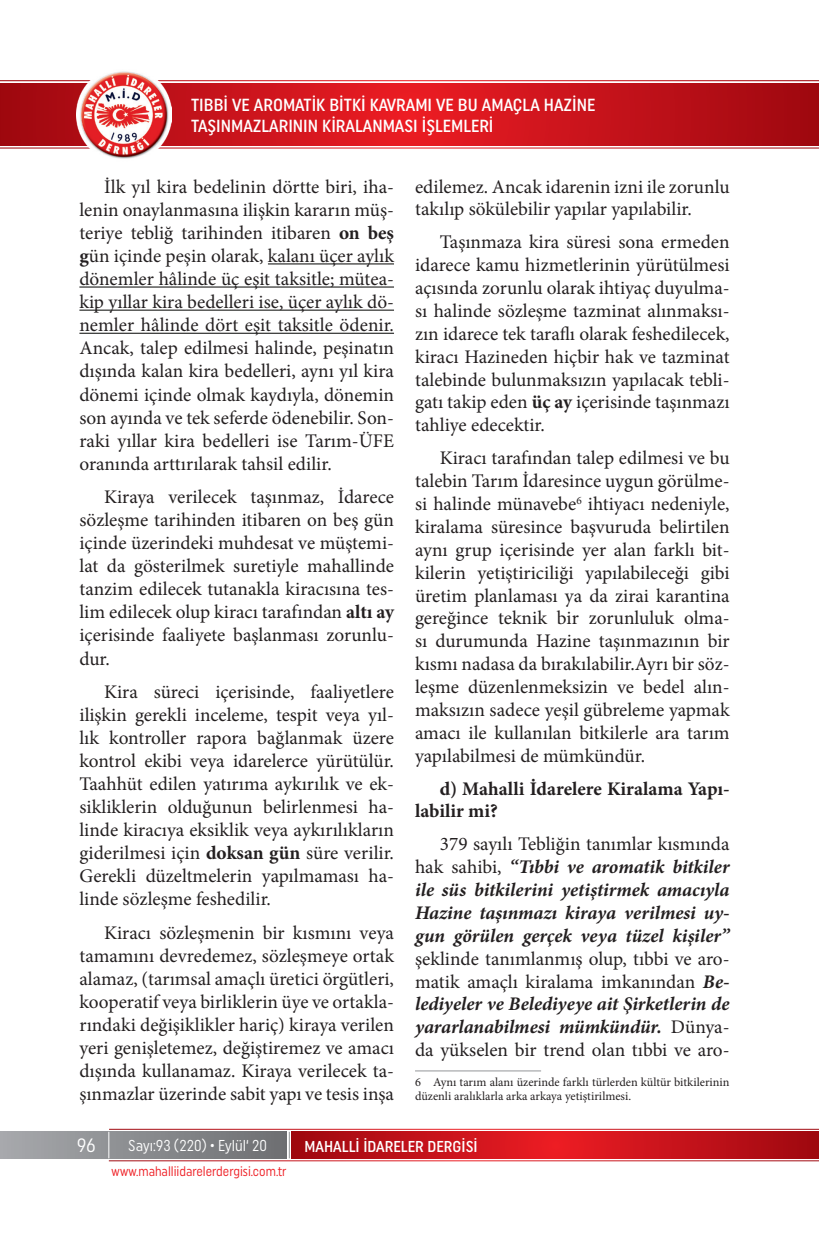
<style>
.page{position:relative;width:819px;height:1241px;background:#fff}
.page>*{position:absolute;margin:0;border:0;box-sizing:border-box;transform-origin:0 0}
.t1{font:19.25px/23.1px "Minion Pro";color:#231f20;text-align:justify}
.t2{font:italic 700 19.25px/22.9px "Minion Pro";color:#231f20;text-align:justify}
.t3{font:700 19.25px/22.9px "Minion Pro";color:#231f20}
.t4{font:19.25px "Uniform Condensed";color:#fff}
.t5{font:500 17.5px/21px "Uniform Condensed";color:#fff}
.t6{font:500 15.75px "Uniform Condensed";color:#fff}
.t7{font:15.75px "Uniform Condensed";color:#fff;scale:.95 1}
.t8{font:13.83px "Uniform Condensed";color:#ee1d23;scale:.92 1}
.t9{font:12.25px/14.7px "Minion Pro";color:#231f20}
.s1{font-weight:700}
.s2{font-weight:400;font-style:normal}
.s3{font-weight:700;font-style:italic}
</style>
<div class="page">
<svg style="left:0;top:83px;width:819px;height:62px;background:#c6121a"></svg>
<img style="left:76px;top:71px;width:96px;height:88px">
<div style="left:0;top:1131px;width:287px;height:27px;background:linear-gradient(to right,#a7a9ac,#6d6f71)"></div>
<svg style="left:292px;top:1131px;width:527px;height:27px;background:#c41219"></svg>
<svg style="left:289px;top:1131px;width:1px;height:27px"></svg>
<svg style="left:108px;top:1131px;width:1px;height:27px"></svg>
<hr style="left:268px;top:263px;width:126px;height:1px;background:#040503">
<hr style="left:79px;top:286px;width:315px;height:1px;background:#040503">
<hr style="left:79px;top:309px;width:315px;height:1px;background:#040503">
<hr style="left:79px;top:333px;width:315px;height:1px;background:#040503">
<hr style="left:415px;top:1070px;width:126px;height:1px;background:#939598">
<p class="t5" style="left:191px;top:94px;width:405px">TIBBİ VE AROMATİK BİTKİ KAVRAMI VE BU AMAÇLA HAZİNE<br>TAŞINMAZLARININ KİRALANMASI İŞLEMLERİ</p>
<p class="t1" style="left:79px;top:175px;width:316px;text-indent:25px">İlk yıl kira bedelinin dörtte biri, iha&shy;lenin onaylanmasına ilişkin kararın müş&shy;teriye tebliğ tarihinden itibaren <span class="s1">on beş g</span>ün içinde peşin olarak, kalanı üçer aylık dönemler hâlinde üç eşit taksitle; mütea&shy;kip yıllar kira bedelleri ise, üçer aylık dö&shy;nemler hâlinde dört eşit taksitle ödenir.<br>Ancak, talep edilmesi halinde, peşinatın dışında kalan kira bedelleri, aynı yıl kira dönemi içinde olmak kaydıyla, dönemin son ayında ve tek seferde ödenebilir. Son&shy;raki yıllar kira bedelleri ise Tarım-ÜFE oranında arttırılarak tahsil edilir.</p>
<p class="t1" style="left:79px;top:485px;width:316px;text-indent:25px">Kiraya verilecek taşınmaz, İdarece sözleşme tarihinden itibaren on beş gün içinde üzerindeki muhdesat ve müştemi&shy;lat da gösterilmek suretiyle mahallinde tanzim edilecek tutanakla kiracısına tes&shy;lim edilecek olup kiracı tarafından <span class="s1">altı ay </span>içerisinde faaliyete başlanması zorunlu&shy;dur.</p>
<p class="t1" style="left:79px;top:680px;width:316px;text-indent:25px">Kira süreci içerisinde, faaliyetlere ilişkin gerekli inceleme, tespit veya yıl&shy;lık kontroller rapora bağlanmak üzere kontrol ekibi veya idarelerce yürütülür.<br>Taahhüt edilen yatırıma aykırılık ve ek&shy;sikliklerin olduğunun belirlenmesi ha&shy;linde kiracıya eksiklik veya aykırılıkların giderilmesi için <span class="s1">doksan gün</span> süre verilir.<br>Gerekli düzeltmelerin yapılmaması ha&shy;linde sözleşme feshedilir.</p>
<p class="t1" style="left:79px;top:920px;width:316px;text-indent:25px">Kiracı sözleşmenin bir kısmını veya tamamını devredemez, sözleşmeye ortak alamaz, (tarımsal amaçlı üretici örgütleri, kooperatif veya birliklerin üye ve ortakla&shy;rındaki değişiklikler hariç) kiraya verilen yeri genişletemez, değiştiremez ve amacı dışında kullanamaz. Kiraya verilecek ta&shy;şınmazlar üzerinde sabit yapı ve tesis inşa</p>
<p class="t1" style="left:415px;top:175px;width:316px">edilemez. Ancak idarenin izni ile zorunlu takılıp sökülebilir yapılar yapılabilir.</p>
<p class="t1" style="left:415px;top:231px;width:316px;text-indent:25px">Taşınmaza kira süresi sona ermeden idarece kamu hizmetlerinin yürütülmesi açısında zorunlu olarak ihtiyaç duyulma&shy;sı halinde sözleşme tazminat alınmaksı&shy;zın idarece tek taraflı olarak feshedilecek, kiracı Hazineden hiçbir hak ve tazminat talebinde bulunmaksızın yapılacak tebli&shy;gatı takip eden <span class="s1">üç ay</span> içerisinde taşınmazı tahliye edecektir.</p>
<p class="t1" style="left:415px;top:446px;width:316px;text-indent:25px">Kiracı tarafından talep edilmesi ve bu talebin Tarım İdaresince uygun görülme&shy;si halinde münavebe<sup>6</sup> ihtiyacı nedeniyle, kiralama süresince başvuruda belirtilen aynı grup içerisinde yer alan farklı bit&shy;kilerin yetiştiriciliği yapılabileceği gibi üretim planlaması ya da zirai karantina gereğince teknik bir zorunluluk olma&shy;sı durumunda Hazine taşınmazının bir kısmı nadasa da bırakılabilir.Ayrı bir söz&shy;leşme düzenlenmeksizin ve bedel alın&shy;maksızın sadece yeşil gübreleme yapmak amacı ile kullanılan bitkilerle ara tarım yapılabilmesi de mümkündür.</p>
<p class="t3" style="left:415px;top:776px;width:316px;text-indent:25px">d) Mahalli İdarelere Kiralama Yapı&shy;labilir mi?</p>
<p class="t2" style="left:415px;top:832px;width:316px;text-indent:25px"><span class="s2">379 sayılı Tebliğin tanımlar kısmında hak sahibi,</span> “Tıbbi ve aromatik bitkiler ile süs bitkilerini yetiştirmek amacıyla Hazine taşınmazı kiraya verilmesi uy&shy;gun görülen gerçek veya tüzel kişiler”</p>
<p class="t1" style="left:415px;top:946px;width:316px">şeklinde tanımlanmış olup, tıbbi ve aro&shy;matik amaçlı kiralama imkanından <span class="s3">Be&shy;lediyeler ve Belediyeye ait Şirketlerin de yararlanabilmesi mümkündür.</span> Dünya&shy;da yükselen bir trend olan tıbbi ve aro-</p>
<p class="t9" style="left:415px;top:1074px;width:316px">6 Aynı tarım alanı üzerinde farklı türlerden kültür bitkilerinin düzenli aralıklarla arka arkaya yetiştirilmesi.</p>
<p class="t4" style="left:77px;top:1133px;width:20px">96</p>
<p class="t7" style="left:128px;top:1136px;width:148px">Sayı:93 (220) • Eylül‘ 20</p>
<p class="t6" style="left:304px;top:1136px;width:175px">MAHALLİ İDARELER DERGİSİ</p>
<p class="t8" style="left:111px;top:1162px;width:192px">www.mahalliidarelerdergisi.com.tr</p>
</div>
